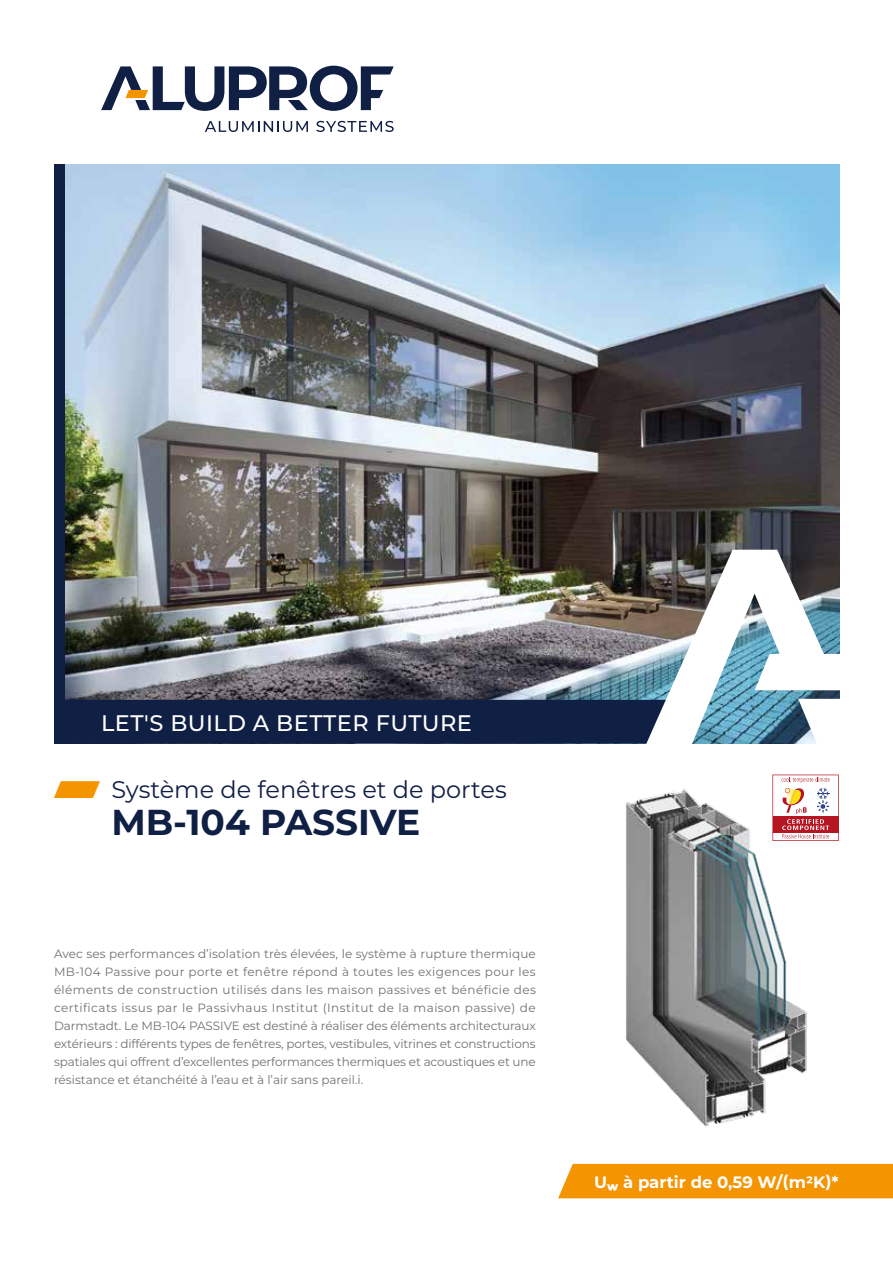
<style>
.page{position:relative;width:893px;height:1263px;background:#fff}
.page>*{position:absolute;margin:0;border:0;box-sizing:border-box;transform-origin:0 0}
.t1{font:700 36px "Montserrat Alu";color:#101f44}
.t2{font:24px "Montserrat Alu";color:#101f44}
.t3{font:500 22.5px "Montserrat Alu";letter-spacing:.02em;color:#fff}
.t4{font:700 16.5px "Montserrat Alu";color:#fff}
.t5{font:12px/18px "Montserrat Alu";color:#707172;text-align:justify}
.s1{color:#f39400}
</style>
<div class="page">
<div style="left:558px;top:1164px;width:335px;height:34px;background:#f39400"></div>
<img style="left:65px;top:164px;width:774px;height:536px">
<img style="left:626px;top:789px;width:181px;height:338px">
<svg style="left:772px;top:774px;width:67px;height:67px"></svg>
<div style="left:54px;top:164px;width:11px;height:580px;background:#101f44"></div>
<div style="left:54px;top:700px;width:619px;height:44px;background:#101f44"></div>
<img style="left:644px;top:550px;width:196px;height:194px">
<svg style="left:101px;top:66px;width:293px;height:45px"></svg>
<svg style="left:205px;top:121px;width:103px;height:11px"></svg>
<svg style="left:316px;top:121px;width:78px;height:11px"></svg>
<h3 class="t3" style="left:101px;top:707px;width:372px">LET'S BUILD A BETTER FUTURE</h3>
<h2 class="t2" style="left:54px;top:773px;width:454px"><span class="s1">⸠</span> Système de fenêtres et de portes</h2>
<h1 class="t1" style="left:111px;top:796px;width:310px">MB-104 PASSIVE</h1>
<p class="t5" style="left:54px;top:944px;width:483px">Avec ses performances d’isolation très élevées, le système à rupture thermique MB-104 Passive pour porte et fenêtre répond à toutes les exigences pour les éléments de construction utilisés dans les maison passives et bénéficie des certificats issus par le Passivhaus Institut (Institut de la maison passive) de Darmstadt. Le MB-104 PASSIVE est destiné à réaliser des éléments architecturaux extérieurs : différents types de fenêtres, portes, vestibules, vitrines et constructions spatiales qui offrent d’excellentes performances thermiques et acoustiques et une résistance et étanchéité à l’eau et à l’air sans pareil.i.</p>
<h3 class="t4" style="left:594px;top:1170px;width:246px">Uw à partir de 0,59 W/(m2K)*</h3>
</div>
